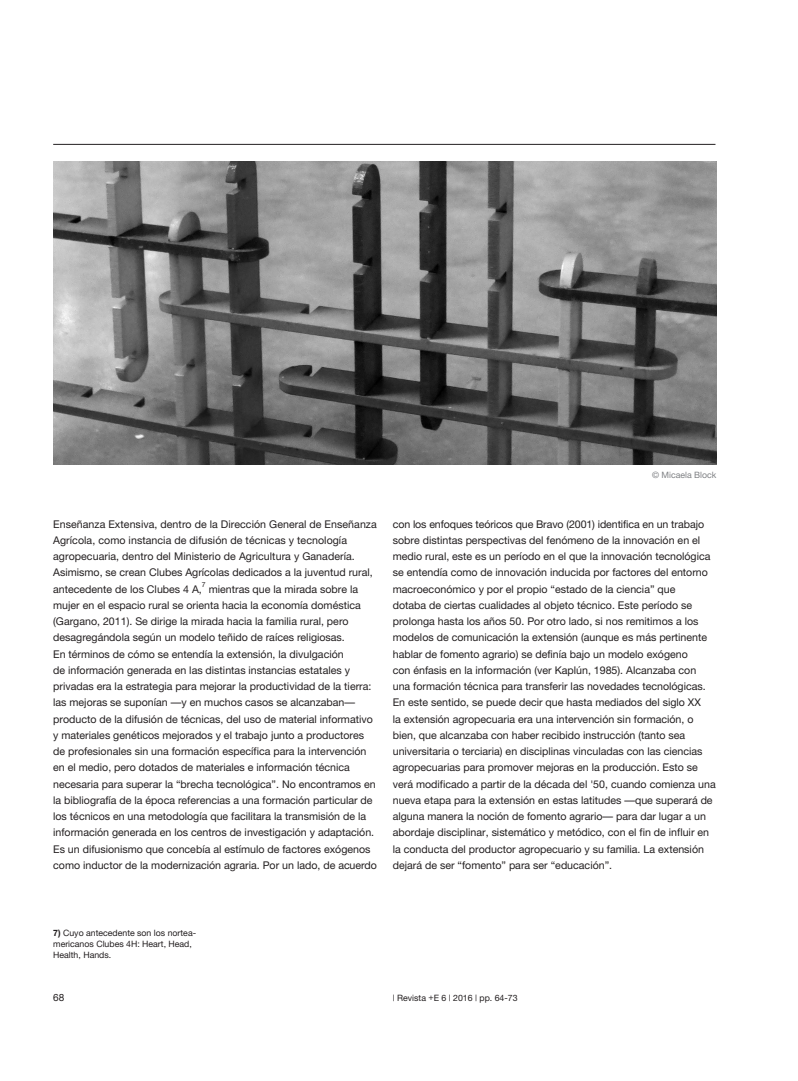
<style>
.page{position:relative;width:798px;height:1081px;background:#fff}
.page>*{position:absolute;margin:0;border:0;box-sizing:border-box;transform-origin:0 0}
.Cuerpo__E{font:10.62px/16.2px "Helvetica Neue";color:#231f20}
.t1{font:10px "Helvetica Neue";color:#231f20}
.Notas__E{font:8.75px/11.2px "Helvetica Neue";color:#231f20}
.Notas__E-2{font:8.75px "Helvetica Neue";color:#808285}
.Cuerpo__E-2{font:6.88px "Helvetica Neue";color:#231f20}
.s1{font-weight:700}
</style>
<div class="page">
<hr style="left:53px;top:144px;width:662px;height:1px;background:#231f20">
<img style="left:53px;top:161px;width:663px;height:303px">
<p class="Notas__E-2" style="left:651px;top:469px;width:66px">© Micaela Block</p>
<p class="Cuerpo__E" style="left:53px;top:515px;width:325px">Enseñanza Extensiva, dentro de la Dirección General de Enseñanza Agrícola, como instancia de difusión de técnicas y tecnología agropecuaria, dentro del Ministerio de Agricultura y Ganadería.<br>Asimismo, se crean Clubes Agrícolas dedicados a la juventud rural, antecedente de los Clubes 4 A,</p>
<p class="Cuerpo__E-2" style="left:202px;top:581px;width:5px">7</p>
<p class="Cuerpo__E" style="left:53px;top:580px;width:309px;text-indent:155px">mientras que la mirada sobre la mujer en el espacio rural se orienta hacia la economía doméstica (Gargano, 2011). Se dirige la mirada hacia la familia rural, pero desagregándola según un modelo teñido de raíces religiosas.</p>
<p class="Cuerpo__E" style="left:53px;top:645px;width:325px">En términos de cómo se entendía la extensión, la divulgación<br>de información generada en las distintas instancias estatales y privadas era la estrategia para mejorar la productividad de la tierra: las mejoras se suponían —y en muchos casos se alcanzaban— producto de la difusión de técnicas, del uso de material informativo y materiales genéticos mejorados y el trabajo junto a productores de profesionales sin una formación específica para la intervención en el medio, pero dotados de materiales e información técnica necesaria para superar la “brecha tecnológica”. No encontramos en la bibliografía de la época referencias a una formación particular de los técnicos en una metodología que facilitara la transmisión de la información generada en los centros de investigación y adaptación.<br>Es un difusionismo que concebía al estímulo de factores exógenos como inductor de la modernización agraria. Por un lado, de acuerdo</p>
<p class="Cuerpo__E" style="left:392px;top:515px;width:324px">con los enfoques teóricos que Bravo (2001) identifica en un trabajo sobre distintas perspectivas del fenómeno de la innovación en el medio rural, este es un período en el que la innovación tecnológica se entendía como de innovación inducida por factores del entorno macroeconómico y por el propio “estado de la ciencia” que<br>dotaba de ciertas cualidades al objeto técnico. Este período se prolonga hasta los años 50. Por otro lado, si nos remitimos a los modelos de comunicación la extensión (aunque es más pertinente hablar de fomento agrario) se definía bajo un modelo exógeno<br>con énfasis en la información (ver Kaplún, 1985). Alcanzaba con una formación técnica para transferir las novedades tecnológicas.<br>En este sentido, se puede decir que hasta mediados del siglo XX<br>la extensión agropecuaria era una intervención sin formación, o bien, que alcanzaba con haber recibido instrucción (tanto sea universitaria o terciaria) en disciplinas vinculadas con las ciencias agropecuarias para promover mejoras en la producción. Esto se verá modificado a partir de la década del '50, cuando comienza una nueva etapa para la extensión en estas latitudes —que superará de alguna manera la noción de fomento agrario— para dar lugar a un abordaje disciplinar, sistemático y metódico, con el fin de influir en la conducta del productor agropecuario y su familia. La extensión dejará de ser “fomento” para ser “educación”.</p>
<p class="Notas__E" style="left:53px;top:927px;width:144px"><span class="s1">7)</span> Cuyo antecedente son los nortea&shy;mericanos Clubes 4H: Heart, Head,<br>Health, Hands.</p>
<p class="t1" style="left:53px;top:991px;width:13px">68</p>
<p class="Notas__E" style="left:392px;top:992px;width:126px">| Revista +E 6 | 2016 | pp. 64-73</p>
</div>
